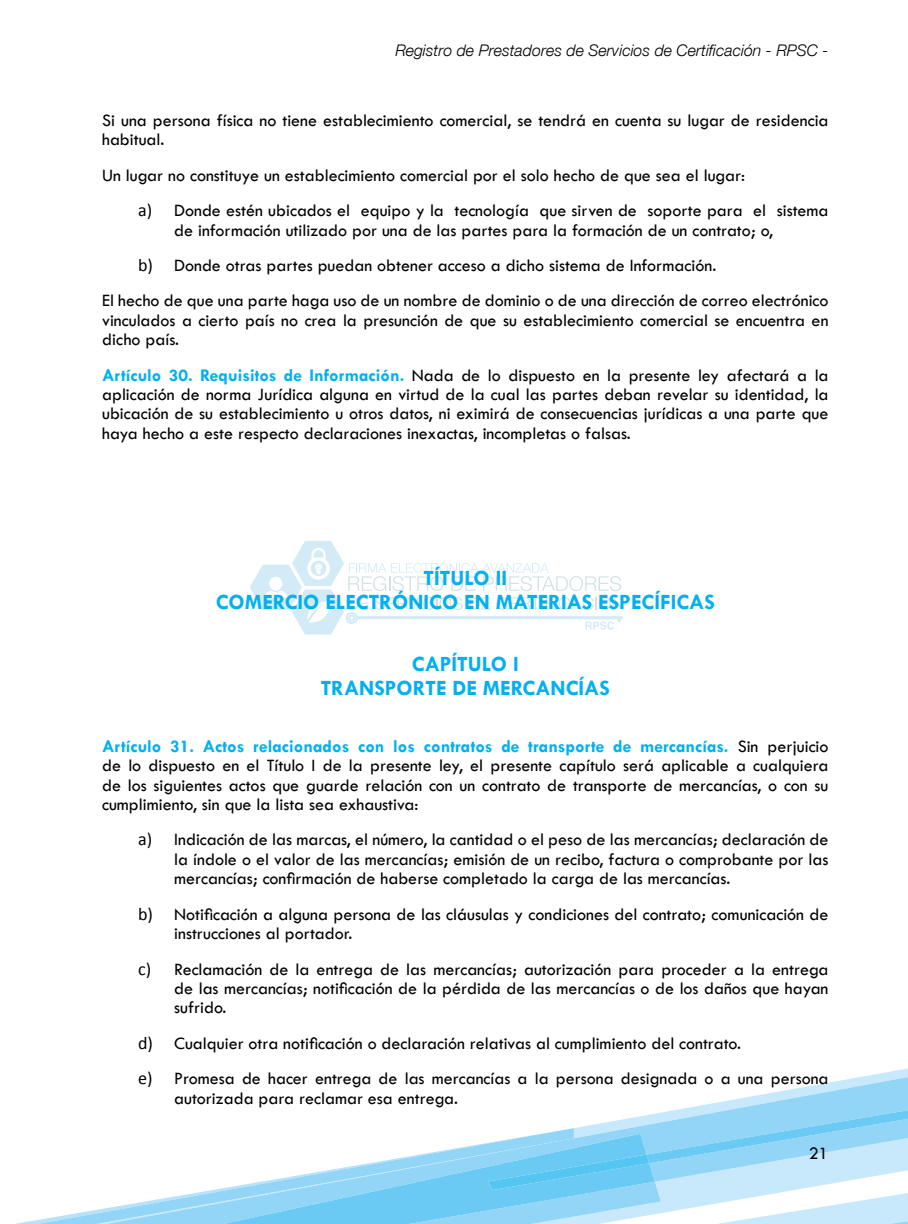
<style>
.page{position:relative;width:908px;height:1224px;background:#fff}
.page>*{position:absolute;margin:0;border:0;box-sizing:border-box;transform-origin:0 0}
.t1{font:700 22px/24px "Tw Cen";color:#00b0f0;text-align:center}
.t2{font:18px/19.4px "Tw Cen";color:#000}
.t3{font:italic 300 16px "Helvetica Neue";color:#000}
.s1{font-family:"Calibri"}
.s2{font-weight:700;color:#00b0f0}
</style>
<div class="page">
<svg style="left:693px;top:1074px;width:214px;height:33px"></svg>
<svg style="left:573px;top:1107px;width:334px;height:117px"></svg>
<svg style="left:15px;top:1128px;width:558px;height:96px"></svg>
<svg style="left:250px;top:541px;width:372px;height:94px"></svg>
<p class="t3" style="left:395px;top:41px;width:434px">Registro de Prestadores de Servicios de Certificación - RPSC -</p>
<p class="t2" style="left:102px;top:110px;width:727px">Si una persona física no tiene establecimiento comercial, se tendrá en cuenta su lugar de residencia habitual.</p>
<p class="t2" style="left:138px;top:157px;width:691px;line-height:35.4px;text-indent:-36px">Un lugar no constituye un establecimiento comercial por el solo hecho de que sea el lugar:<br><span class="s1">a)</span> Donde estén ubicados el equipo y la tecnología que sirven de soporte para el sistema</p>
<p class="t2" style="left:174px;top:220px;width:600px">de información utilizado por una de las partes para la formación de un contrato; o,</p>
<p class="t2" style="left:138px;top:255px;width:579px"><span class="s1">b)</span> Donde otras partes puedan obtener acceso a dicho sistema de Información.</p>
<p class="t2" style="left:102px;top:291px;width:727px">El hecho de que una parte haga uso de un nombre de dominio o de una dirección de correo electrónico</p>
<p class="t2" style="left:102px;top:310px;width:727px">vinculados a cierto país no crea la presunción de que su establecimiento comercial se encuentra en dicho país.</p>
<p class="t2" style="left:102px;top:365px;width:727px;text-align:justify"><span class="s2">Artículo 30. Requisitos de Información.</span> Nada de lo dispuesto en la presente ley afectará a la aplicación de norma Jurídica alguna en virtud de la cual las partes deban revelar su identidad, la ubicación de su establecimiento u otros datos, ni eximirá de consecuencias jurídicas a una parte que haya hecho a este respecto declaraciones inexactas, incompletas o falsas.</p>
<p class="t1" style="left:216px;top:566px;width:500px">TÍTULO II<br>COMERCIO ELECTRÓNICO EN MATERIAS ESPECÍFICAS</p>
<p class="t1" style="left:320px;top:651px;width:290px">CAPÍTULO I<br>TRANSPORTE DE MERCANCÍAS</p>
<p class="t2" style="left:102px;top:736px;width:727px;text-align:justify"><span class="s2">Artículo 31. Actos relacionados con los contratos de transporte de mercancías.</span> Sin perjuicio de lo dispuesto en el Título I de la presente ley, el presente capítulo será aplicable a cualquiera de los siguientes actos que guarde relación con un contrato de transporte de mercancías, o con su cumplimiento, sin que la lista sea exhaustiva:</p>
<p class="t2" style="left:174px;top:830px;width:655px;text-align:justify;text-indent:-36px"><span class="s1">a)</span> Indicación de las marcas, el número, la cantidad o el peso de las mercancías; declaración de la índole o el valor de las mercancías; emisión de un recibo, factura o comprobante por las mercancías; confirmación de haberse completado la carga de las mercancías.</p>
<p class="t2" style="left:174px;top:904px;width:655px;text-indent:-36px"><span class="s1">b)</span> Notificación a alguna persona de las cláusulas y condiciones del contrato; comunicación de instrucciones al portador.</p>
<p class="t2" style="left:174px;top:959px;width:655px;text-align:justify;text-indent:-36px"><span class="s1">c)</span> Reclamación de la entrega de las mercancías; autorización para proceder a la entrega de las mercancías; notificación de la pérdida de las mercancías o de los daños que hayan sufrido.</p>
<p class="t2" style="left:138px;top:1025px;width:691px;line-height:35.4px"><span class="s1">d)</span> Cualquier otra notificación o declaración relativas al cumplimiento del contrato.<br><span class="s1">e)</span> Promesa de hacer entrega de las mercancías a la persona designada o a una persona</p>
<p class="t2" style="left:174px;top:1088px;width:285px">autorizada para reclamar esa entrega.</p>
<p class="t2" style="left:808px;top:1144px;width:21px">21</p>
</div>
